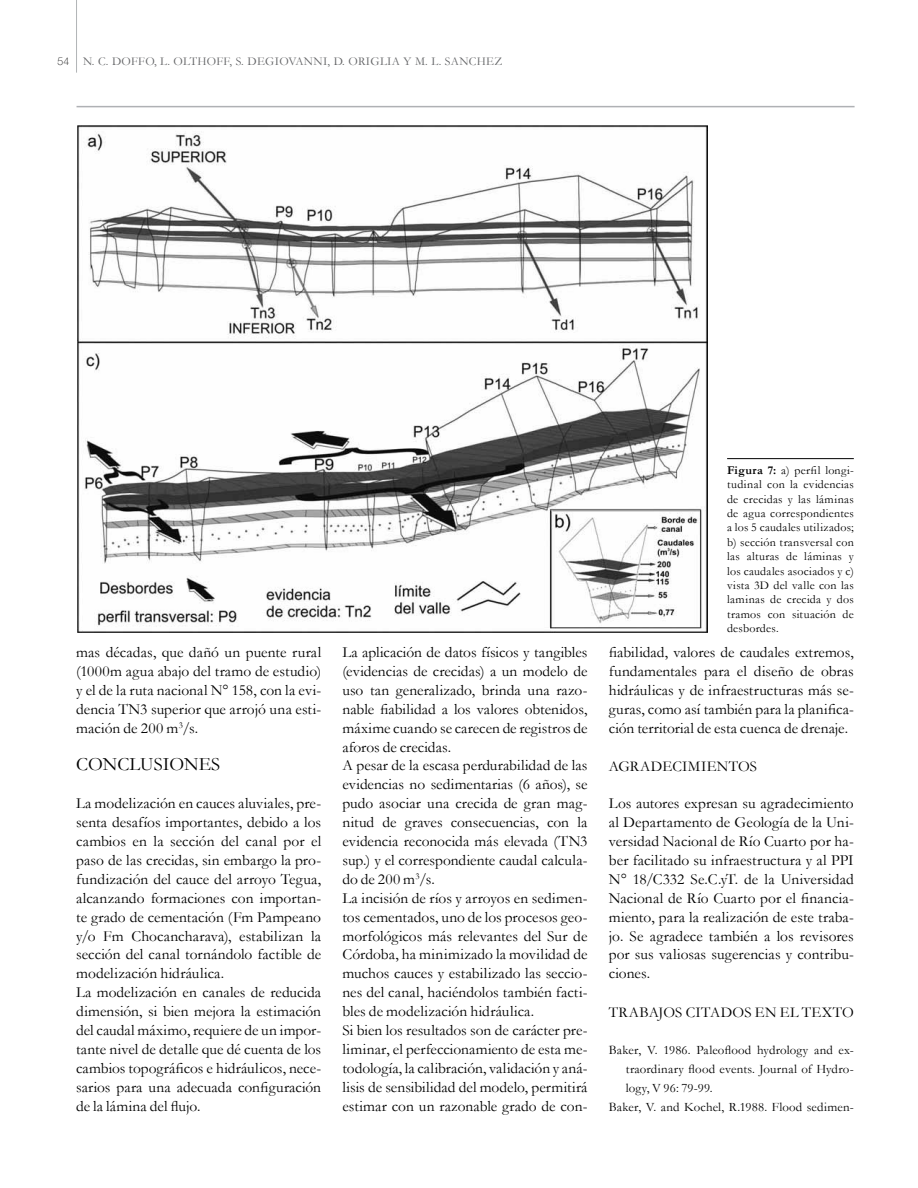
<style>
.page{position:relative;width:918px;height:1188px;background:#fff}
.page>*{position:absolute;margin:0;border:0;box-sizing:border-box;transform-origin:0 0}
.t1{font:18.9px "Garamond";color:#000}
.t2{font:15.45px/18.9px "Garamond";letter-spacing:.005em;color:#000;text-align:justify}
.t3{font:15px "Garamond";letter-spacing:.02em;color:#000}
.t4{font:12.9px "Garamond";letter-spacing:.015em;color:#000}
.t5{font:12px/14.4px "Garamond";letter-spacing:.02em;color:#000;text-align:justify}
.t6{font:12px "Garamond";letter-spacing:.025em;color:#636466}
.s1{font-family:"Helvetica Neue";font-weight:100;font-size:10.5px;color:#000}
.s2{font-weight:700}
</style>
<div class="page">
<hr style="left:76px;top:0;width:1px;height:73px;background:#b1b4b6">
<hr style="left:727px;top:458px;width:127px;height:1px;background:#000">
<hr style="left:77px;top:106px;width:778px;height:1px;background:#afb1b4">
<img style="left:77px;top:125px;width:630px;height:507px">
<p class="t6" style="left:58px;top:53px;width:446px"><span class="s1">54</span> N. C. Doffo, L. Olthoff, S. Degiovanni, D. Origlia y M. L. Sanchez</p>
<p class="t5" style="left:727px;top:462px;width:128px"><span class="s2">Figura 7:</span> a) perfil longi&shy;tudinal con la evidencias de crecidas y las láminas de agua correspondientes a los 5 caudales utilizados; b) sección transversal con las alturas de láminas y los caudales asociados y c) vista 3D del valle con las laminas de crecida y dos tramos con situación de desbordes.</p>
<p class="t2" style="left:76px;top:642px;width:247px">mas décadas, que dañó un puente rural (1000m agua abajo del tramo de estudio) y el de la ruta nacional N° 158, con la evi&shy;dencia TN3 superior que arrojó una esti&shy;mación de 200 m<sup>3</sup>/s.</p>
<p class="t1" style="left:76px;top:752px;width:146px">CONCLUSIONES</p>
<p class="t2" style="left:76px;top:794px;width:247px;text-align:left">La modelización en cauces aluviales, pre&shy;senta desafíos importantes, debido a los cambios en la sección del canal por el paso de las crecidas, sin embargo la pro&shy;fundización del cauce del arroyo Tegua, alcanzando formaciones con importan&shy;te grado de cementación (Fm Pampeano y/o Fm Chocancharava), estabilizan la sección del canal tornándolo factible de modelización hidráulica.<br>La modelización en canales de reducida dimensión, si bien mejora la estimación del caudal máximo, requiere de un impor&shy;tante nivel de detalle que dé cuenta de los cambios topográficos e hidráulicos, nece&shy;sarios para una adecuada configuración de la lámina del flujo.</p>
<p class="t2" style="left:342px;top:642px;width:247px;text-align:left">La aplicación de datos físicos y tangibles (evidencias de crecidas) a un modelo de uso tan generalizado, brinda una razo&shy;nable fiabilidad a los valores obtenidos, máxime cuando se carecen de registros de aforos de crecidas.<br>A pesar de la escasa perdurabilidad de las evidencias no sedimentarias (6 años), se pudo asociar una crecida de gran mag&shy;nitud de graves consecuencias, con la evidencia reconocida más elevada (TN3 sup.) y el correspondiente caudal calcula&shy;do de 200 m<sup>3</sup>/s.<br>La incisión de ríos y arroyos en sedimen&shy;tos cementados, uno de los procesos geo&shy;morfológicos más relevantes del Sur de Córdoba, ha minimizado la movilidad de muchos cauces y estabilizado las seccio&shy;nes del canal, haciéndolos también facti&shy;bles de modelización hidráulica.<br>Si bien los resultados son de carácter pre&shy;liminar, el perfeccionamiento de esta me&shy;todología, la calibración, validación y aná&shy;lisis de sensibilidad del modelo, permitirá estimar con un razonable grado de con-</p>
<p class="t2" style="left:609px;top:642px;width:247px">fiabilidad, valores de caudales extremos, fundamentales para el diseño de obras hidráulicas y de infraestructuras más se&shy;guras, como así también para la planifica&shy;ción territorial de esta cuenca de drenaje.</p>
<p class="t3" style="left:609px;top:756px;width:150px">AGRADECIMIENTOS</p>
<p class="t2" style="left:609px;top:794px;width:247px">Los autores expresan su agradecimiento al Departamento de Geología de la Uni&shy;versidad Nacional de Río Cuarto por ha&shy;ber facilitado su infraestructura y al PPI N° 18/C332 Se.C.yT. de la Universidad Nacional de Río Cuarto por el financia&shy;miento, para la realización de este traba&shy;jo. Se agradece también a los revisores por sus valiosas sugerencias y contribu&shy;ciones.</p>
<p class="t3" style="left:609px;top:1002px;width:247px">TRABAJOS CITADOS EN EL TEXTO</p>
<p class="t4" style="left:609px;top:1041px;width:247px">Baker, V. 1986. Paleoflood hydrology and ex-</p>
<p class="t4" style="left:626px;top:1060px;width:230px">traordinary flood events. Journal of Hydro-</p>
<p class="t4" style="left:626px;top:1079px;width:88px">logy, V 96: 79-99.</p>
<p class="t4" style="left:609px;top:1098px;width:247px">Baker, V. and Kochel, R.1988. Flood sedimen-</p>
</div>
